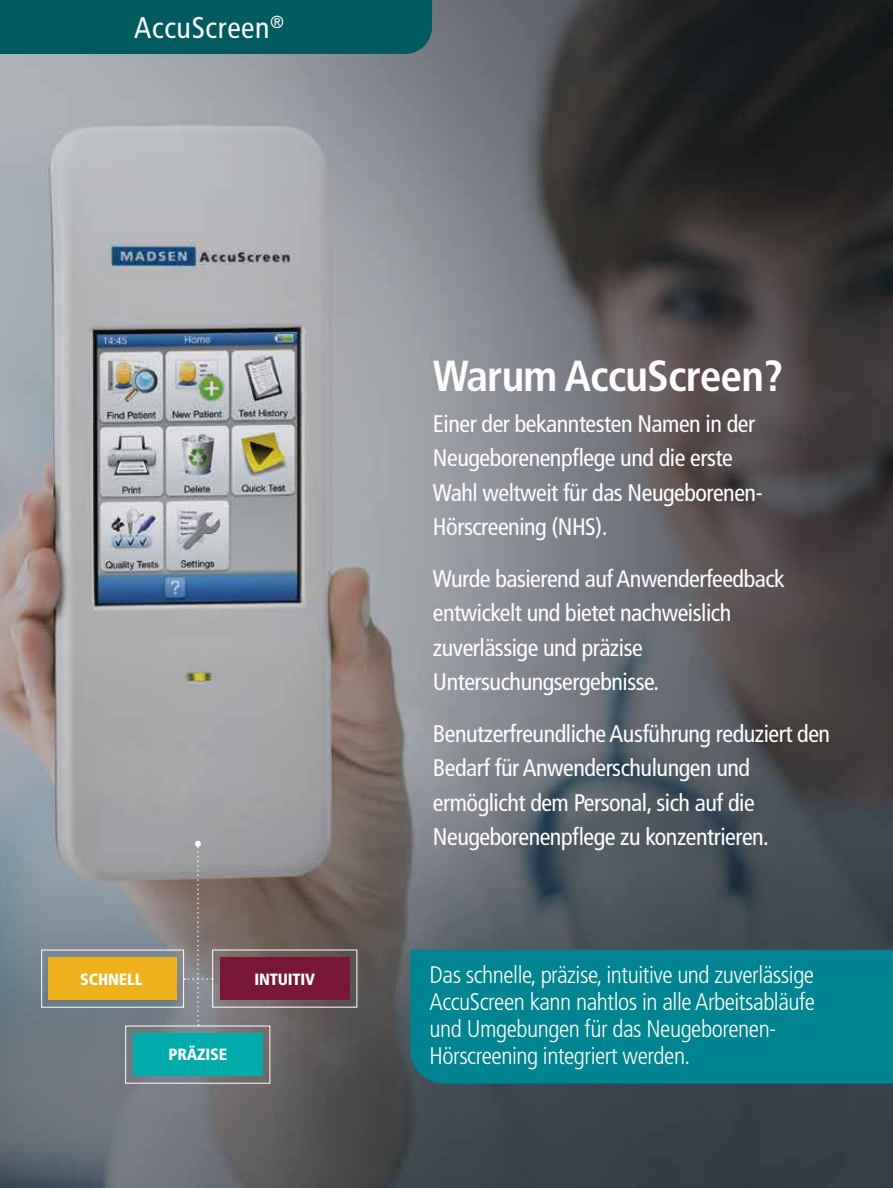
<style>
.page{position:relative;width:893px;height:1188px;background:#fff}
.page>*{position:absolute;margin:0;border:0;box-sizing:border-box;transform-origin:0 0}
.t1{font:700 condensed 43.5px "Frutiger LT Std";letter-spacing:-.02em;color:#fff}
.t2{font:condensed 30px "Frutiger LT Std";letter-spacing:.02em;color:#fff}
.t3{font:condensed 24px/34.5px "Frutiger LT Std";letter-spacing:-.02em;color:#fff}
.t4{font:300 condensed 24px/27px "Frutiger LT Std";letter-spacing:-.02em;color:#fff}
.t5{font:900 condensed 16.35px "Frutiger LT Std";letter-spacing:-.01em;color:#fff}
</style>
<div class="page">
<img style="left:0;top:0;width:893px;height:1188px">
<div style="left:410px;top:950px;width:483px;height:134px;background:#008491"></div>
<div style="left:41px;top:950px;width:143px;height:58px;border:1px solid #fff"></div>
<div style="left:48px;top:957px;width:128px;height:43px;background:#f0b21c"></div>
<div style="left:133px;top:1033px;width:129px;height:43px;background:#00abac"></div>
<div style="left:220px;top:957px;width:129px;height:43px;background:#781638"></div>
<svg style="left:184px;top:841px;width:29px;height:185px;background:#8a8484"></svg>
<div style="left:125px;top:1026px;width:145px;height:58px;border:1px solid #fff"></div>
<div style="left:212px;top:950px;width:145px;height:58px;border:1px solid #fff"></div>
<div style="left:0;top:0;width:432px;height:54px;background:#005b60"></div>
<p class="t2" style="left:134px;top:10px;width:151px">AccuScreen<sup>®</sup></p>
<p class="t5" style="left:80px;top:969px;width:64px">SCHNELL</p>
<p class="t5" style="left:169px;top:1045px;width:60px">PRÄZISE</p>
<p class="t5" style="left:254px;top:969px;width:62px">INTUITIV</p>
<h1 class="t1" style="left:433px;top:350px;width:352px">Warum AccuScreen?</h1>
<p class="t3" style="left:433px;top:406px;width:331px">Einer der bekanntesten Namen in der<br>Neugeborenenpflege und die erste<br>Wahl weltweit für das Neugeborenen-<br>Hörscreening (NHS).</p>
<p class="t3" style="left:433px;top:561px;width:353px">Wurde basierend auf Anwenderfeedback entwickelt und bietet nachweislich zuverlässige und präzise<br>Untersuchungsergebnisse.</p>
<p class="t3" style="left:433px;top:716px;width:399px">Benutzerfreundliche Ausführung reduziert den Bedarf für Anwenderschulungen und ermöglicht dem Personal, sich auf die Neugeborenenpflege zu konzentrieren.</p>
<p class="t4" style="left:430px;top:962px;width:387px">Das schnelle, präzise, intuitive und zuverlässige AccuScreen kann nahtlos in alle Arbeitsabläufe und Umgebungen für das Neugeborenen-Hörscreening integriert werden.</p>
</div>
